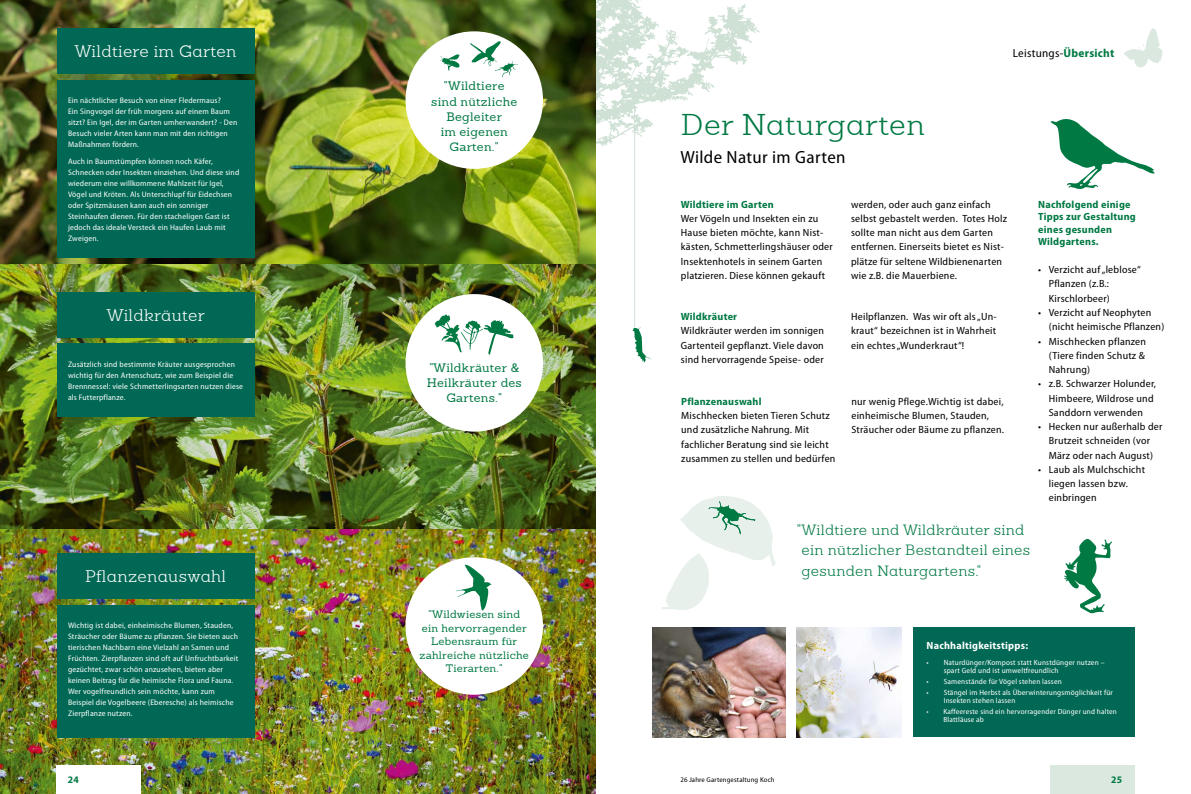
<style>
.page{position:relative;width:1191px;height:794px;background:#fff}
.page>*{position:absolute;margin:0;border:0;box-sizing:border-box;transform-origin:0 0}
.t1{font:300 29.3px "Sanchez W03";letter-spacing:.02em;color:#007943;scale:1.04 1}
.t2{font:semi-condensed 17.7px "Myriad Pro";letter-spacing:.02em;color:#000;scale:1.04 1}
.t3{font:300 16.3px "Sanchez W03";letter-spacing:.02em;color:#fff;scale:1.04 1}
.t4{font:300 14.5px/20.7px "Sanchez W03";letter-spacing:.02em;color:#007943;scale:1.04 1}
.t5{font:12px/15.3px "Sanchez W03";letter-spacing:.02em;color:#007943;text-align:center;scale:1.04 1}
.t6{font:semi-condensed 11.7px "Myriad Pro";letter-spacing:.02em;color:#000;scale:1.04 1}
.t7{font:10.6px/13.5px "Sanchez W03";letter-spacing:.02em;color:#007943;text-align:center;scale:1.04 1}
.t8{font:semi-condensed 10.4px/14.3px "Myriad Pro";letter-spacing:.02em;color:#000;scale:1.04 1}
.t9{font:700 semi-condensed 10.4px/12.5px "Myriad Pro";letter-spacing:.02em;color:#007943;scale:1.04 1}
.t10{font:700 semi-condensed 10.4px "Myriad Pro";letter-spacing:.02em;color:#fff;scale:1.04 1}
.t11{font:700 semi-condensed 10px "Myriad Pro";color:#007943;scale:1.04 1}
.t12{font:semi-condensed 8px/11px "Myriad Pro";letter-spacing:.02em;color:#fff;scale:1.04 1}
.t13{font:semi-condensed 7.6px/8.1px "Myriad Pro";letter-spacing:.02em;color:#fff;scale:1.04 1}
.t14{font:semi-condensed 7.5px/8.4px "Myriad Pro";letter-spacing:.02em;color:#fff;scale:1.04 1}
.t15{font:semi-condensed 7px "Myriad Pro";letter-spacing:.02em;color:#000;scale:1.04 1}
.s1{font-weight:700;color:#007943}
</style>
<div class="page">
<svg style="left:1124px;top:28px;width:38px;height:39px"></svg>
<img style="left:0;top:0;width:595px;height:794px">
<img style="left:413px;top:0;width:346px;height:292px">
<div style="left:57px;top:28px;width:197px;height:46px;background:#006854"></div>
<div style="left:57px;top:292px;width:197px;height:46px;background:#006854"></div>
<div style="left:57px;top:553px;width:197px;height:46px;background:#006854"></div>
<div style="left:405px;top:294px;width:138px;height:137px;background:#fff;border-radius:50%"></div>
<svg style="left:435px;top:314px;width:78px;height:41px"></svg>
<div style="left:405px;top:557px;width:138px;height:137px;background:#fff;border-radius:50%"></div>
<svg style="left:456px;top:564px;width:36px;height:46px"></svg>
<div style="left:405px;top:31px;width:138px;height:138px;background:#fff;border-radius:50%"></div>
<svg style="left:470px;top:41px;width:48px;height:36px"></svg>
<svg style="left:440px;top:54px;width:20px;height:17px"></svg>
<div style="left:913px;top:627px;width:221px;height:110px;background:#006854"></div>
<img style="left:652px;top:627px;width:133px;height:110px">
<img style="left:797px;top:627px;width:104px;height:110px">
<svg style="left:1050px;top:119px;width:104px;height:70px"></svg>
<svg style="left:662px;top:496px;width:114px;height:114px"></svg>
<svg style="left:1064px;top:539px;width:48px;height:74px"></svg>
<div style="left:57px;top:80px;width:197px;height:178px;background:#006854"></div>
<div style="left:57px;top:344px;width:197px;height:73px;background:#006854"></div>
<div style="left:57px;top:604px;width:197px;height:133px;background:#006854"></div>
<div style="left:1050px;top:765px;width:84px;height:29px;background:#dbe8df"></div>
<hr style="left:634px;top:99px;width:1px;height:230px;background:#cfe1d5">
<svg style="left:632px;top:327px;width:19px;height:35px"></svg>
<div style="left:57px;top:765px;width:84px;height:29px;background:#fff"></div>
<h3 class="t3" style="left:75px;top:41px;width:157px">Wildtiere im Garten</h3>
<p class="t6" style="left:1013px;top:46px;width:99px">Leistungs-<span class="s1">Übersicht</span></p>
<p class="t12" style="left:68px;top:95px;width:164px">Ein nächtlicher Besuch von einer Fledermaus?<br>Ein Singvogel der früh morgens auf einem Baum sitzt? Ein Igel, der im Garten umherwandert? - Den Besuch vieler Arten kann man mit den richtigen Maßnahmen fördern.</p>
<p class="t12" style="left:68px;top:155px;width:166px">Auch in Baumstümpfen können noch Käfer, Schnecken oder Insekten einziehen. Und diese sind wiederum eine willkommene Mahlzeit für Igel, Vögel und Kröten. Als Unterschlupf für Eidechsen oder Spitzmäusen kann auch ein sonniger Steinhaufen dienen. Für den stacheligen Gast ist jedoch das ideale Versteck ein Haufen Laub mit Zweigen.</p>
<h3 class="t3" style="left:107px;top:305px;width:96px">Wildkräuter</h3>
<p class="t12" style="left:68px;top:358px;width:170px">Zusätzlich sind bestimmte Kräuter ausgesprochen wichtig für den Artenschutz, wie zum Beispiel die Brennnessel: viele Schmetterlingsarten nutzen diese als Futterpflanze.</p>
<h3 class="t3" style="left:85px;top:566px;width:137px">Pflanzenauswahl</h3>
<p class="t12" style="left:68px;top:619px;width:165px">Wichtig ist dabei, einheimische Blumen, Stauden, Sträucher oder Bäume zu pflanzen. Sie bieten auch tierischen Nachbarn eine Vielzahl an Samen und Früchten. Zierpflanzen sind oft auf Unfruchtbarkeit gezüchtet, zwar schön anzusehen, bieten aber keinen Beitrag für die heimische Flora und Fauna.<br>Wer vogelfreundlich sein möchte, kann zum Beispiel die Vogelbeere (Eberesche) als heimische Zierpflanze nutzen.</p>
<p class="t5" style="left:431px;top:78px;width:84px">"Wildtiere sind nützliche<br>Begleiter<br>im eigenen<br>Garten."</p>
<p class="t5" style="left:427px;top:359px;width:93px">"Wildkräuter &amp;<br>Heilkräuter des<br>Gartens."</p>
<p class="t7" style="left:419px;top:607px;width:107px">"Wildwiesen sind ein hervorragender<br>Lebensraum für zahlreiche nützliche<br>Tierarten."</p>
<h1 class="t1" style="left:681px;top:106px;width:236px">Der Naturgarten</h1>
<h2 class="t2" style="left:680px;top:146px;width:160px">Wilde Natur im Garten</h2>
<p class="t9" style="left:681px;top:198px;width:91px">Wildtiere im Garten</p>
<p class="t8" style="left:681px;top:211px;width:148px">Wer Vögeln und Insekten ein zu Hause bieten möchte, kann Nist&shy;kästen, Schmetterlingshäuser oder Insektenhotels in seinem Garten platzieren. Diese können gekauft</p>
<p class="t9" style="left:681px;top:310px;width:56px">Wildkräuter</p>
<p class="t8" style="left:681px;top:324px;width:139px;text-align:justify">Wildkräuter werden im sonnigen Gartenteil gepflanzt. Viele davon sind hervorragende Speise- oder</p>
<p class="t9" style="left:681px;top:395px;width:79px">Pflanzenauswahl</p>
<p class="t8" style="left:681px;top:408px;width:150px">Mischhecken bieten Tieren Schutz und zusätzliche Nahrung. Mit fachlicher Beratung sind sie leicht zusammen zu stellen und bedürfen</p>
<p class="t8" style="left:851px;top:197px;width:151px">werden, oder auch ganz einfach selbst gebastelt werden. Totes Holz sollte man nicht aus dem Garten entfernen. Einerseits bietet es Nist&shy;plätze für seltene Wildbienenarten wie z.B. die Mauerbiene.</p>
<p class="t8" style="left:851px;top:309px;width:142px;text-align:justify">Heilpflanzen. Was wir oft als „Un&shy;kraut“ bezeichnen ist in Wahrheit ein echtes „Wunderkraut“!</p>
<p class="t8" style="left:851px;top:394px;width:148px">nur wenig Pflege.Wichtig ist dabei, einheimische Blumen, Stauden,<br>Sträucher oder Bäume zu pflanzen.</p>
<h3 class="t4" style="left:801px;top:519px;width:221px;text-indent:-5px">"Wildtiere und Wildkräuter sind ein nützlicher Bestandteil eines gesunden Naturgartens."</h3>
<p class="t9" style="left:1038px;top:198px;width:95px">Nachfolgend einige<br>Tipps zur Gestaltung eines gesunden<br>Wildgartens.</p>
<p class="t8" style="left:1048px;top:262px;width:90px;text-indent:-11px">• Verzicht auf „leblose“<br>Pflanzen (z.B.:<br>Kirschlorbeer)</p>
<p class="t8" style="left:1048px;top:305px;width:113px;text-indent:-11px">• Verzicht auf Neophyten (nicht heimische Pflanzen)</p>
<p class="t8" style="left:1048px;top:334px;width:95px;text-align:justify;text-indent:-11px">• Mischhecken pflanzen (Tiere finden Schutz &amp; Nahrung)</p>
<p class="t8" style="left:1048px;top:376px;width:105px;text-indent:-11px">• z.B. Schwarzer Holunder,<br>Himbeere, Wildrose und<br>Sanddorn verwenden</p>
<p class="t8" style="left:1038px;top:419px;width:121px;text-align:center">• Hecken nur außerhalb der<br>Brutzeit schneiden (vor<br>März oder nach August)</p>
<p class="t8" style="left:1048px;top:462px;width:94px;text-indent:-11px">• Laub als Mulchschicht liegen lassen bzw. einbringen</p>
<p class="t10" style="left:926px;top:638px;width:99px">Nachhaltigkeitstipps:</p>
<p class="t13" style="left:943px;top:658px;width:156px;text-indent:-17px">• Naturdünger/Kompost statt Kunstdünger nutzen – spart Geld und ist umweltfreundlich</p>
<p class="t13" style="left:926px;top:677px;width:132px">• Samenstände für Vögel stehen lassen</p>
<p class="t13" style="left:943px;top:688px;width:164px;text-indent:-17px">• Stängel im Herbst als Überwinterungsmöglichkeit für<br>Insekten stehen lassen</p>
<p class="t14" style="left:943px;top:707px;width:168px;text-indent:-17px">• Kaffeereste sind ein hervorragender Dünger und halten<br>Blattläuse ab</p>
<p class="t11" style="left:68px;top:773px;width:12px">24</p>
<p class="t15" style="left:680px;top:775px;width:92px">26 Jahre Gartengestaltung Koch</p>
<p class="t11" style="left:1111px;top:773px;width:12px">25</p>
</div>
